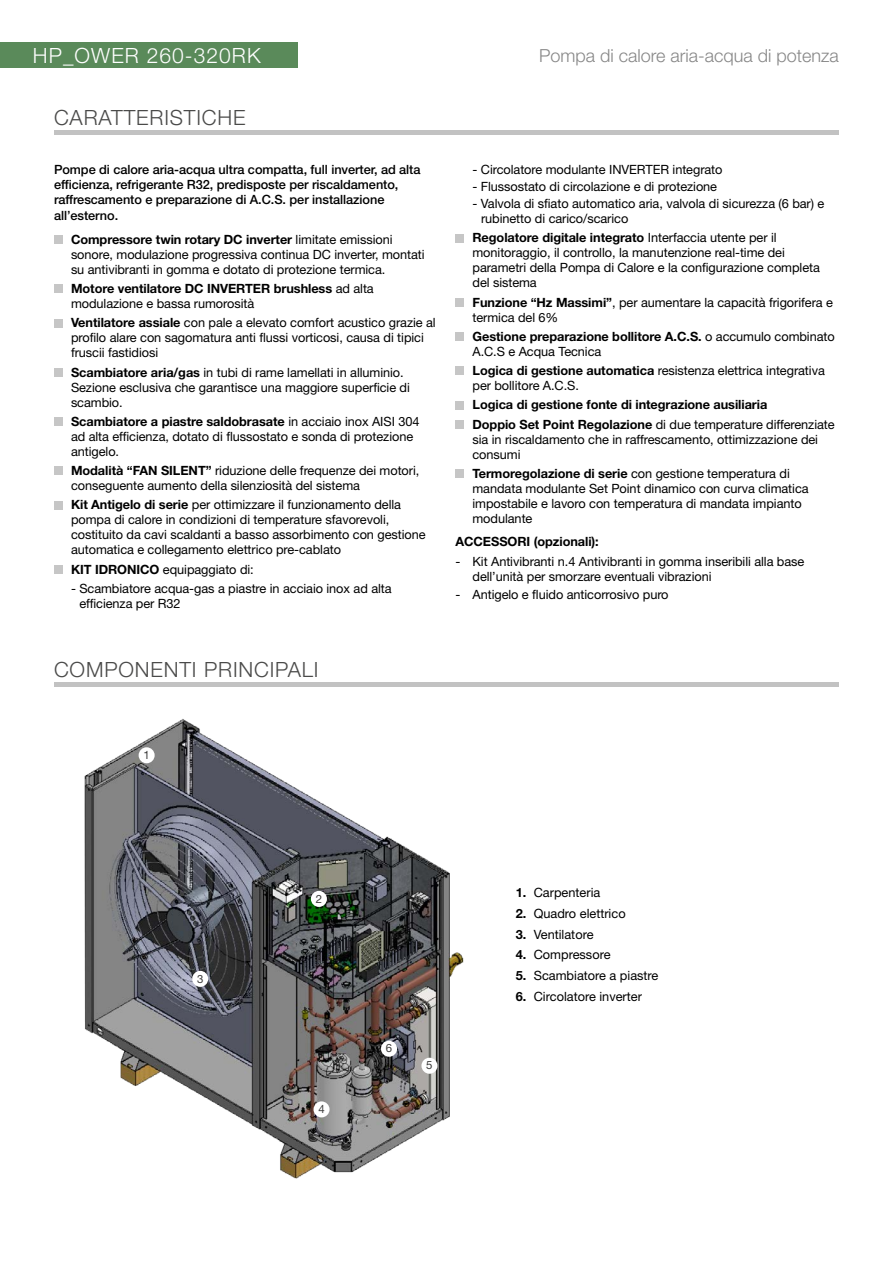
<style>
.page{position:relative;width:893px;height:1263px;background:#fff}
.page>*{position:absolute;margin:0;border:0;box-sizing:border-box;transform-origin:0 0}
.t1{font:300 21px "Helvetica Neue";letter-spacing:.04em;color:#4a4a49}
.t2{font:300 21px "Helvetica Neue";letter-spacing:.05em;color:#fff}
.t3{font:300 18px "Helvetica Neue";color:#878787}
.t4{font:12.75px/15px "Helvetica Neue";letter-spacing:-.005em;color:#000}
.t5{font:700 12.75px/15px "Helvetica Neue";letter-spacing:-.005em;color:#000}
.t6{font:500 12.75px/15.6px "Helvetica Neue";letter-spacing:-.005em;color:#000}
.t7{font:11.4px "Helvetica Neue";color:#3c3c3b}
.s1{font-weight:700}
.s2{font-weight:400}
</style>
<div class="page">
<hr style="left:54px;top:131px;width:785px;height:4px;background:#c2c2c2">
<div style="left:0;top:42px;width:298px;height:26px;background:#5a8a5a"></div>
<div style="left:54px;top:235px;width:9px;height:9px;background:#c6c6c6"></div>
<div style="left:54px;top:285px;width:9px;height:8px;background:#c6c6c6"></div>
<div style="left:54px;top:319px;width:9px;height:8px;background:#c6c6c6"></div>
<div style="left:54px;top:368px;width:9px;height:9px;background:#c6c6c6"></div>
<div style="left:54px;top:417px;width:9px;height:9px;background:#c6c6c6"></div>
<div style="left:54px;top:467px;width:9px;height:8px;background:#c6c6c6"></div>
<div style="left:54px;top:501px;width:9px;height:8px;background:#c6c6c6"></div>
<div style="left:54px;top:565px;width:9px;height:9px;background:#c6c6c6"></div>
<div style="left:455px;top:234px;width:9px;height:8px;background:#c6c6c6"></div>
<div style="left:455px;top:298px;width:9px;height:9px;background:#c6c6c6"></div>
<div style="left:455px;top:332px;width:9px;height:9px;background:#c6c6c6"></div>
<div style="left:455px;top:367px;width:9px;height:8px;background:#c6c6c6"></div>
<div style="left:455px;top:401px;width:9px;height:8px;background:#c6c6c6"></div>
<div style="left:455px;top:420px;width:9px;height:9px;background:#c6c6c6"></div>
<div style="left:455px;top:469px;width:9px;height:9px;background:#c6c6c6"></div>
<hr style="left:54px;top:682px;width:785px;height:4px;background:#c2c2c2">
<img style="left:84px;top:719px;width:380px;height:460px">
<div style="left:139px;top:747px;width:16px;height:16px;background:#fff;border-radius:50%"></div>
<div style="left:192px;top:971px;width:16px;height:16px;background:#fff;border-radius:50%"></div>
<div style="left:314px;top:1101px;width:16px;height:16px;background:#fff;border-radius:50%"></div>
<div style="left:421px;top:1058px;width:16px;height:16px;background:#fff;border-radius:50%"></div>
<div style="left:381px;top:1041px;width:16px;height:16px;background:#fff;border-radius:50%"></div>
<div style="left:311px;top:891px;width:16px;height:16px;background:#fff;border-radius:50%"></div>
<h1 class="t2" style="left:33px;top:43px;width:229px">HP_OWER 260-320RK</h1>
<h2 class="t3" style="left:539px;top:45px;width:301px">Pompa di calore aria-acqua di potenza</h2>
<h1 class="t1" style="left:54px;top:105px;width:193px">CARATTERISTICHE</h1>
<p class="t6" style="left:54px;top:161px;width:368px">Pompe di calore aria-acqua ultra compatta, full inverter, ad alta efficienza, refrigerante R32, predisposte per riscaldamento, raffrescamento e preparazione di A.C.S. per installazione all’esterno.</p>
<p class="t4" style="left:71px;top:232px;width:355px"><span class="s1">Compressore twin rotary DC inverter</span> limitate emissioni sonore, modulazione progressiva continua DC inverter, montati su antivibranti in gomma e dotato di protezione termica.</p>
<p class="t5" style="left:71px;top:281px;width:304px">Motore ventilatore DC INVERTER brushless <span class="s2">ad alta modulazione e bassa rumorosità</span></p>
<p class="t4" style="left:71px;top:315px;width:366px"><span class="s1">Ventilatore assiale</span> con pale a elevato comfort acustico grazie al profilo alare con sagomatura anti flussi vorticosi, causa di tipici fruscii fastidiosi</p>
<p class="t4" style="left:71px;top:364px;width:340px"><span class="s1">Scambiatore aria/gas</span> in tubi di rame lamellati in alluminio.<br>Sezione esclusiva che garantisce una maggiore superficie di scambio.</p>
<p class="t4" style="left:71px;top:414px;width:350px"><span class="s1">Scambiatore a piastre saldobrasate</span> in acciaio inox AISI 304 ad alta efficienza, dotato di flussostato e sonda di protezione antigelo.</p>
<p class="t4" style="left:71px;top:463px;width:350px"><span class="s1">Modalità “FAN SILENT”</span> riduzione delle frequenze dei motori, conseguente aumento della silenziosità del sistema</p>
<p class="t4" style="left:71px;top:497px;width:356px"><span class="s1">Kit Antigelo di serie</span> per ottimizzare il funzionamento della pompa di calore in condizioni di temperature sfavorevoli, costituito da cavi scaldanti a basso assorbimento con gestione automatica e collegamento elettrico pre-cablato</p>
<p class="t4" style="left:71px;top:561px;width:184px"><span class="s1">KIT IDRONICO</span> equipaggiato di:</p>
<p class="t4" style="left:80px;top:581px;width:314px;text-indent:-9px">- Scambiatore acqua-gas a piastre in acciaio inox ad alta efficienza per R32</p>
<h1 class="t1" style="left:54px;top:656px;width:266px">COMPONENTI PRINCIPALI</h1>
<p class="t4" style="left:472px;top:162px;width:252px">- Circolatore modulante INVERTER integrato</p>
<p class="t4" style="left:472px;top:179px;width:246px">- Flussostato di circolazione e di protezione</p>
<p class="t4" style="left:481px;top:196px;width:345px;text-indent:-9px">- Valvola di sfiato automatico aria, valvola di sicurezza (6 bar) e rubinetto di carico/scarico</p>
<p class="t4" style="left:472px;top:230px;width:349px"><span class="s1">Regolatore digitale integrato</span> Interfaccia utente per il monitoraggio, il controllo, la manutenzione real-time dei parametri della Pompa di Calore e la configurazione completa del sistema</p>
<p class="t4" style="left:472px;top:294px;width:362px"><span class="s1">Funzione “Hz Massimi”</span>, per aumentare la capacità frigorifera e termica del 6%</p>
<p class="t4" style="left:472px;top:329px;width:364px"><span class="s1">Gestione preparazione bollitore A.C.S.</span> o accumulo combinato<br>A.C.S e Acqua Tecnica</p>
<p class="t4" style="left:472px;top:363px;width:354px"><span class="s1">Logica di gestione automatica</span> resistenza elettrica integrativa per bollitore A.C.S.</p>
<p class="t5" style="left:472px;top:395px;width:364px;line-height:19.2px">Logica di gestione fonte di integrazione ausiliaria<br>Doppio Set Point Regolazione <span class="s2">di due temperature differenziate</span></p>
<p class="t4" style="left:472px;top:431px;width:347px">sia in riscaldamento che in raffrescamento, ottimizzazione dei consumi</p>
<p class="t4" style="left:472px;top:466px;width:338px"><span class="s1">Termoregolazione di serie</span> con gestione temperatura di mandata modulante Set Point dinamico con curva climatica impostabile e lavoro con temperatura di mandata impianto modulante</p>
<p class="t5" style="left:455px;top:534px;width:145px">ACCESSORI (opzionali):</p>
<p class="t4" style="left:472px;top:553px;width:333px;text-indent:-17px">- Kit Antivibranti n.4 Antivibranti in gomma inseribili alla base dell’unità per smorzare eventuali vibrazioni</p>
<p class="t4" style="left:455px;top:587px;width:215px">- Antigelo e fluido anticorrosivo puro</p>
<p class="t7" style="left:143px;top:748px;width:8px">1</p>
<p class="t7" style="left:197px;top:972px;width:8px">3</p>
<p class="t7" style="left:316px;top:892px;width:8px">2</p>
<p class="t7" style="left:318px;top:1102px;width:8px">4</p>
<p class="t7" style="left:386px;top:1041px;width:8px">6</p>
<p class="t7" style="left:426px;top:1058px;width:8px">5</p>
<p class="t4" style="left:516px;top:885px;width:86px"><span class="s1">1.</span> Carpenteria</p>
<p class="t4" style="left:516px;top:906px;width:111px"><span class="s1">2.</span> Quadro elettrico</p>
<p class="t4" style="left:516px;top:926px;width:79px"><span class="s1">3.</span> Ventilatore</p>
<p class="t4" style="left:516px;top:947px;width:96px"><span class="s1">4.</span> Compressore</p>
<p class="t4" style="left:516px;top:968px;width:144px"><span class="s1">5.</span> Scambiatore a piastre</p>
<p class="t4" style="left:516px;top:989px;width:128px"><span class="s1">6.</span> Circolatore inverter</p>
</div>
